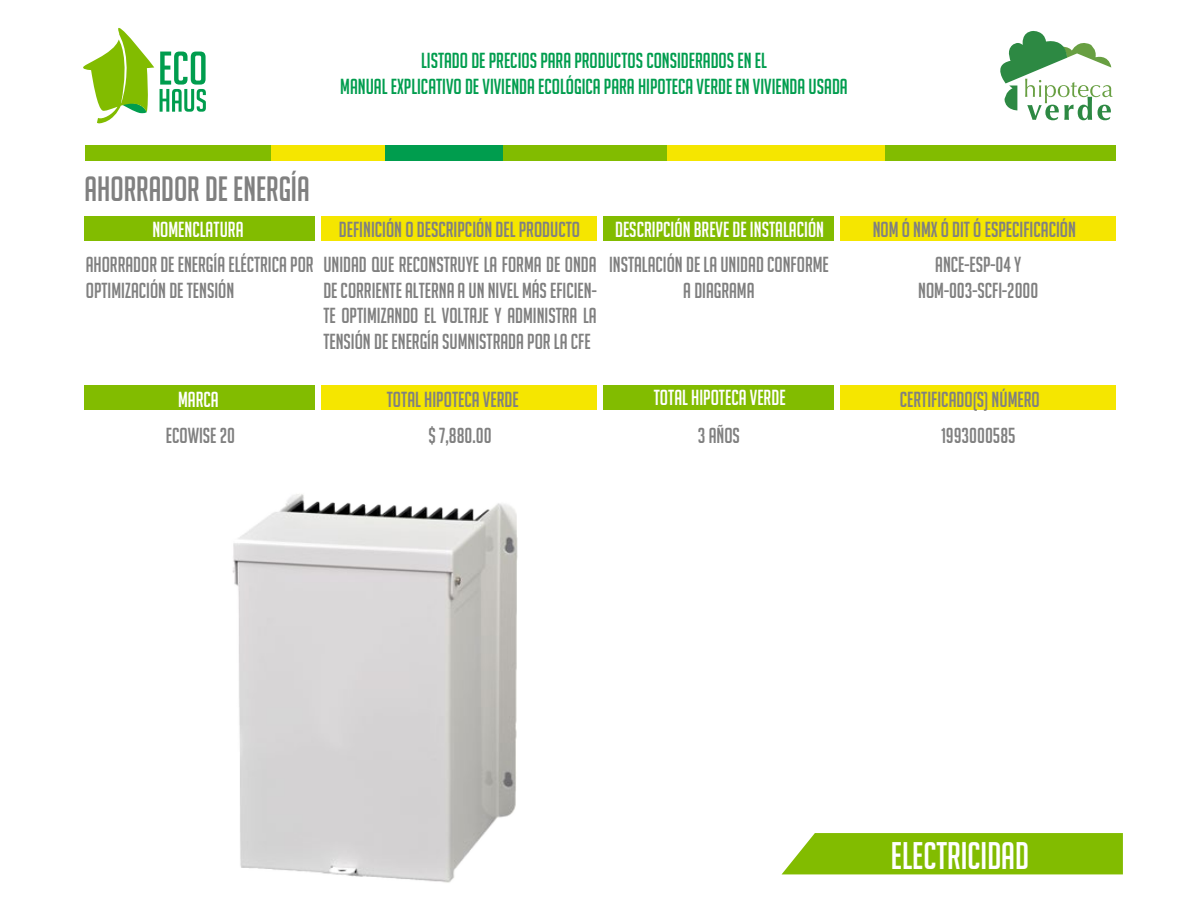
<style>
.page{position:relative;width:1188px;height:918px;background:#fff}
.page>*{position:absolute;margin:0;border:0;box-sizing:border-box;transform-origin:0 0}
.t1{font:37.5px "Big Noodle Titling";color:#fff;scale:.96 1}
.t2{font:34.35px "Big Noodle Titling";color:#808080;scale:.96 1}
.t3{font:21.3px/25.5px "Big Noodle Titling";color:#808080;text-align:center;scale:.96 1}
.t4{font:21.3px/25.5px "Big Noodle Titling";color:#009d4e;text-align:center;scale:.96 1}
.t5{font:21.3px "Big Noodle Titling";color:#fff;scale:.96 1}
</style>
<div class="page">
<svg style="left:782px;top:833px;width:341px;height:41px"></svg>
<div style="left:85px;top:145px;width:187px;height:15px;background:#82bc00"></div>
<div style="left:885px;top:145px;width:231px;height:15px;background:#82bc00"></div>
<div style="left:501px;top:145px;width:166px;height:15px;background:#82bc00"></div>
<div style="left:385px;top:145px;width:118px;height:15px;background:#009d4e"></div>
<div style="left:272px;top:145px;width:113px;height:15px;background:#f5e600"></div>
<div style="left:667px;top:145px;width:218px;height:15px;background:#f5e600"></div>
<div style="left:85px;top:217px;width:230px;height:24px;background:#82bc00"></div>
<div style="left:321px;top:217px;width:276px;height:24px;background:#f5e600"></div>
<div style="left:604px;top:217px;width:230px;height:24px;background:#82bc00"></div>
<div style="left:841px;top:217px;width:275px;height:24px;background:#f5e600"></div>
<div style="left:85px;top:386px;width:230px;height:24px;background:#82bc00"></div>
<div style="left:321px;top:386px;width:276px;height:24px;background:#f5e600"></div>
<div style="left:604px;top:386px;width:230px;height:24px;background:#82bc00"></div>
<div style="left:841px;top:386px;width:275px;height:24px;background:#f5e600"></div>
<svg style="left:83px;top:28px;width:71px;height:95px"></svg>
<svg style="left:160px;top:52px;width:46px;height:60px"></svg>
<svg style="left:1000px;top:31px;width:113px;height:89px"></svg>
<img style="left:232px;top:494px;width:286px;height:389px">
<h2 class="t2" style="left:85px;top:171px;width:236px">AHORRADOR DE ENERGÍA</h2>
<p class="t4" style="left:340px;top:48px;width:530px">LISTADO DE PRECIOS PARA PRODUCTOS CONSIDERADOS EN EL<br>MANUAL EXPLICATIVO DE VIVIENDA ECOLÓGICA PARA HIPOTECA VERDE EN VIVIENDA USADA</p>
<p class="t5" style="left:152px;top:218px;width:96px">NOMENCLATURA</p>
<p class="t3" style="left:339px;top:217px;width:253px">DEFINICIÓN O DESCRIPCIÓN DEL PRODUCTO</p>
<p class="t5" style="left:615px;top:218px;width:219px">DESCRIPCIÓN BREVE DE INSTALACIÓN</p>
<p class="t3" style="left:873px;top:217px;width:213px">NOM Ó NMX Ó DIT Ó ESPECIFICACIÓN</p>
<p class="t3" style="left:86px;top:252px;width:239px;text-align:left">AHORRADOR DE ENERGÍA ELÉCTRICA POR<br>OPTIMIZACIÓN DE TENSIÓN</p>
<p class="t3" style="left:323px;top:252px;width:286px;text-align:justify">UNIDAD QUE RECONSTRUYE LA FORMA DE ONDA DE CORRIENTE ALTERNA A UN NIVEL MÁS EFICIEN-TE OPTIMIZANDO EL VOLTAJE Y ADMINISTRA LA TENSIÓN DE ENERGÍA SUMNISTRADA POR LA CFE</p>
<p class="t3" style="left:609px;top:252px;width:231px">INSTALACIÓN DE LA UNIDAD CONFORME<br>A DIAGRAMA</p>
<p class="t3" style="left:918px;top:252px;width:127px">ANCE-ESP-04 Y<br>NOM-003-SCFI-2000</p>
<p class="t5" style="left:178px;top:388px;width:44px">MARCA</p>
<p class="t3" style="left:387px;top:386px;width:139px">TOTAL HIPOTECA VERDE</p>
<p class="t5" style="left:654px;top:386px;width:139px">TOTAL HIPOTECA VERDE</p>
<p class="t3" style="left:900px;top:386px;width:147px">CERTIFICADO(S)NÚMERO</p>
<p class="t3" style="left:166px;top:423px;width:74px">ECOWISE 20</p>
<p class="t3" style="left:428px;top:423px;width:67px">$ 7,880.00</p>
<p class="t3" style="left:698px;top:423px;width:45px">3 AÑOS</p>
<p class="t3" style="left:941px;top:423px;width:79px">1993000585</p>
<h1 class="t1" style="left:891px;top:836px;width:145px">ELECTRICIDAD</h1>
</div>
